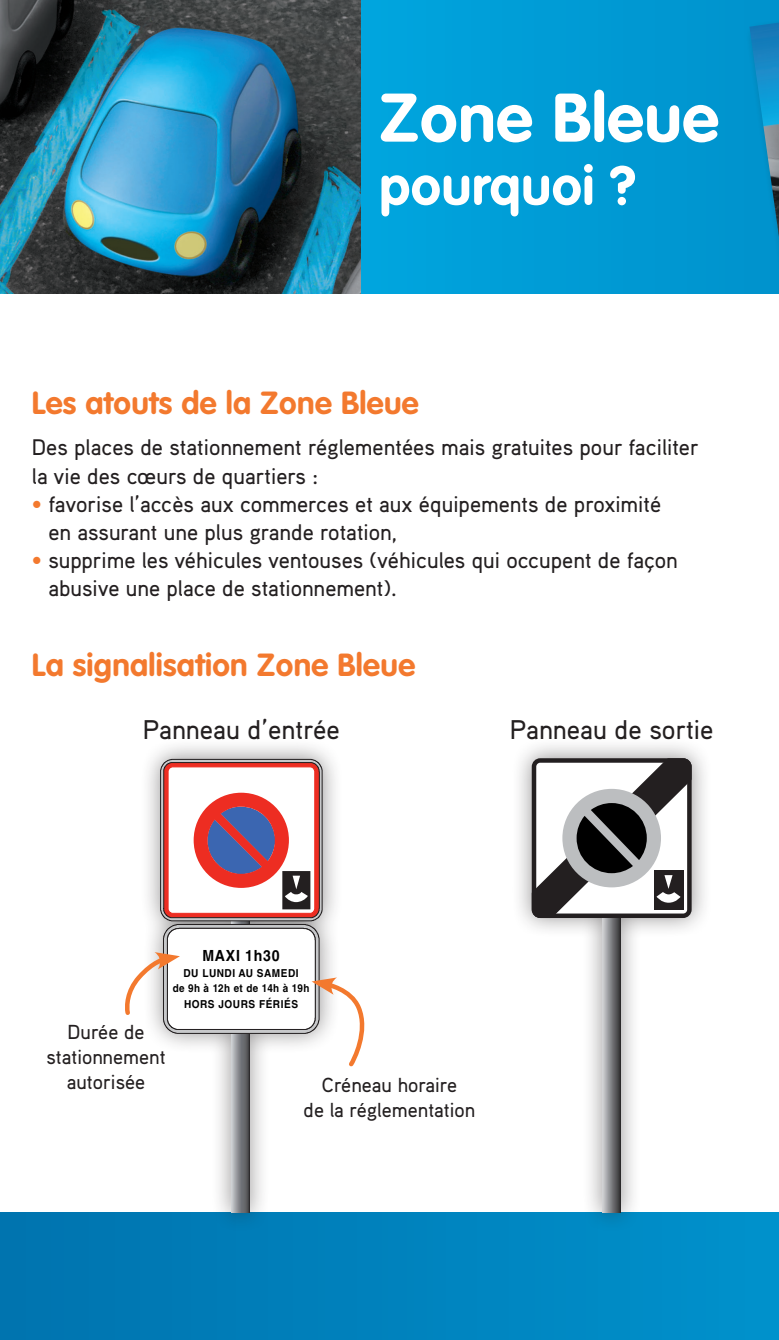
<style>
.page{position:relative;width:779px;height:1340px;background:#fff}
.page>*{position:absolute;margin:0;border:0;box-sizing:border-box;transform-origin:0 0}
.t1{font:700 67.5px "VAG Rounded";letter-spacing:.01em;color:#fff}
.t2{font:700 54px "VAG Rounded";letter-spacing:.01em;color:#fff}
.t3{font:700 31.5px "VAG Rounded";letter-spacing:.01em;color:#f3792e}
.t4{font:500 27px "Aaux Pro";color:#231f20}
.t5{font:500 22.5px/28.1px "Aaux Pro";color:#231f20}
.t6{font:500 20.25px/24.8px "Aaux Pro";color:#231f20;text-align:center}
.t7{font:700 15.3px "Helvetica LT Std";letter-spacing:.05em;color:#000;scale:.92 1}
.t8{font:700 11.03px/15.3px "Helvetica LT Std";letter-spacing:.05em;color:#000;text-align:center;scale:.92 1}
.s1{color:#f3792e}
</style>
<div class="page">
<div style="left:0;top:0;width:778px;height:293px;background:#009cd6"></div>
<div style="left:0;top:1212px;width:778px;height:127px;background:linear-gradient(to right,#0073ae,#0091cc)"></div>
<img style="left:0;top:0;width:360px;height:293px">
<div style="left:139px;top:737px;width:204px;height:496px;background:#231f20;opacity:.5"></div>
<svg style="left:231px;top:1070px;width:18px;height:142px;background:#848589"></svg>
<div style="left:510px;top:737px;width:202px;height:496px;background:#231f20;opacity:.5"></div>
<svg style="left:602px;top:918px;width:18px;height:294px;background:#838486"></svg>
<svg style="left:531px;top:758px;width:160px;height:160px"></svg>
<div style="left:744px;top:0;width:34px;height:394px;background:#231f20;opacity:.5"></div>
<img style="left:749px;top:23px;width:29px;height:214px">
<svg style="left:125px;top:759px;width:240px;height:311px"></svg>
<h1 class="t1" style="left:379px;top:78px;width:341px">Zone Bleue</h1>
<h2 class="t2" style="left:379px;top:154px;width:258px">pourquoi ?</h2>
<h3 class="t3" style="left:32px;top:384px;width:388px">Les atouts de la Zone Bleue</h3>
<p class="t5" style="left:32px;top:433px;width:668px">Des places de stationnement réglementées mais gratuites pour faciliter la vie des cœurs de quartiers :</p>
<p class="t5" style="left:48px;top:489px;width:614px;text-indent:-16px"><span class="s1">•</span> favorise l’accès aux commerces et aux équipements de proximité en assurant une plus grande rotation,</p>
<p class="t5" style="left:48px;top:545px;width:630px;text-indent:-16px"><span class="s1">•</span> supprime les véhicules ventouses (véhicules qui occupent de façon abusive une place de stationnement).</p>
<h3 class="t3" style="left:32px;top:646px;width:384px">La signalisation Zone Bleue</h3>
<p class="t4" style="left:143px;top:712px;width:198px">Panneau d’entrée</p>
<p class="t4" style="left:509px;top:712px;width:205px">Panneau de sortie</p>
<p class="t6" style="left:46px;top:1019px;width:120px">Durée de stationnement autorisée</p>
<p class="t7" style="left:202px;top:946px;width:85px">MAXI 1h30</p>
<p class="t8" style="left:173px;top:965px;width:150px">DU LUNDI AU SAMEDI<br>de 9h à 12h et de 14h à 19h<br>HORS JOURS FÉRIÉS</p>
<p class="t6" style="left:303px;top:1072px;width:173px">Créneau horaire<br>de la réglementation</p>
</div>
